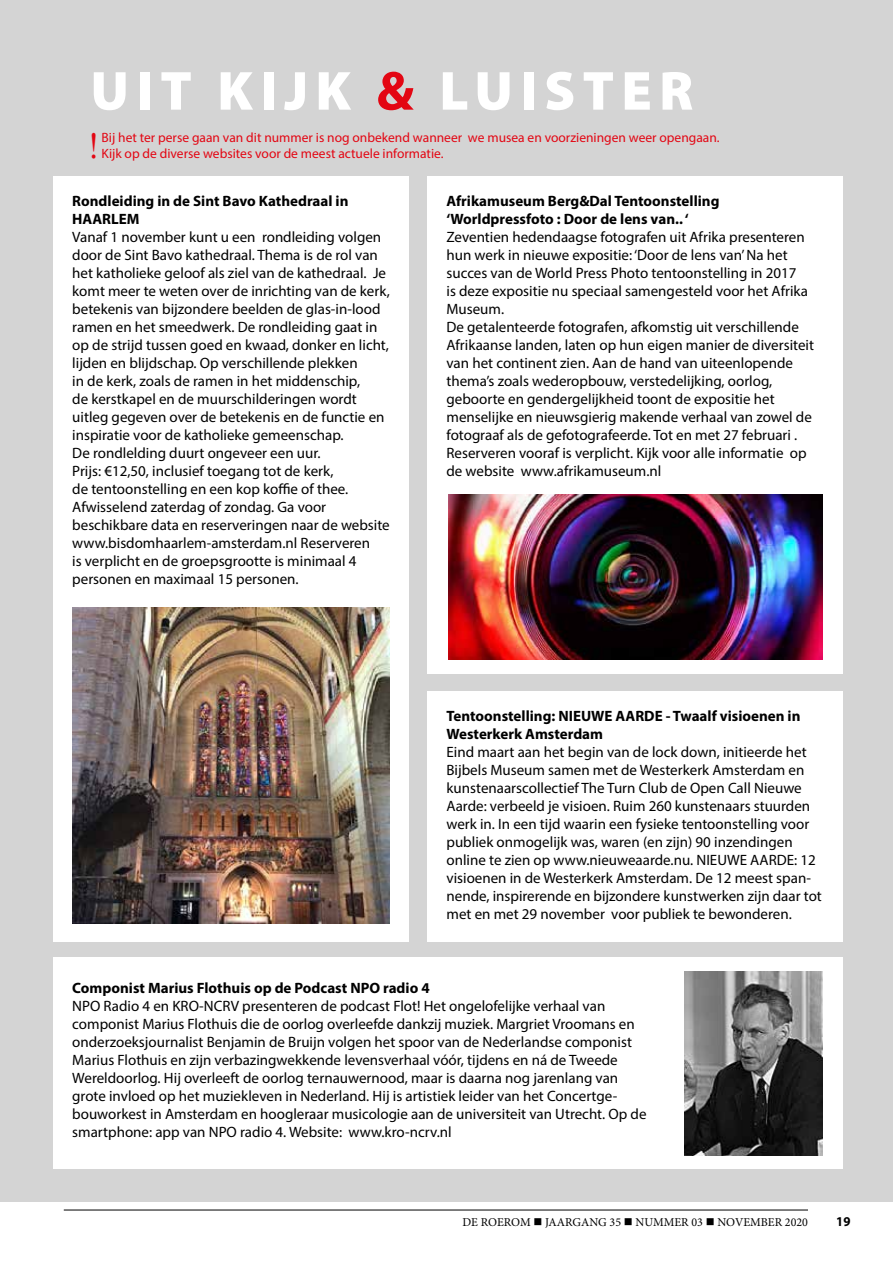
<style>
.page{position:relative;width:893px;height:1263px;background:#fff}
.page>*{position:absolute;margin:0;border:0;box-sizing:border-box;transform-origin:0 0}
.t1{font:55.5px "Myriad Variable Concept";letter-spacing:.13em;color:#fff}
.t2{font:15px/18px "Myriad Pro";color:#000}
.t3{font:700 15px/18px "Myriad Pro";color:#000}
.t4{font:13.5px/16.2px "Myriad Pro";color:#e30613}
.t5{font:700 13.5px "Myriad Pro";color:#000;scale:.95 1}
.t6{font:12px "Minion Pro";color:#000}
.s1{color:#e30613}
</style>
<div class="page">
<hr style="left:64px;top:1210px;width:744px;height:1px;background:#000">
<div style="left:0;top:0;width:893px;height:1201px;background:#d4d4d4"></div>
<div style="left:427px;top:691px;width:416px;height:251px;background:#fff"></div>
<div style="left:427px;top:176px;width:416px;height:498px;background:#fff"></div>
<div style="left:53px;top:958px;width:790px;height:211px;background:#fff"></div>
<div style="left:53px;top:176px;width:355px;height:766px;background:#fff"></div>
<img style="left:685px;top:971px;width:138px;height:185px">
<img style="left:73px;top:607px;width:317px;height:316px">
<img style="left:448px;top:494px;width:375px;height:166px">
<h1 class="t1" style="left:90px;top:59px;width:604px">UIT KIJK <span class="s1">&amp;</span> LUISTER</h1>
<p class="t4" style="left:102px;top:129px;width:620px">Bij het ter perse gaan van dit nummer is nog onbekend wanneer we musea en voorzieningen weer opengaan.<br>Kijk op de diverse websites voor de meest actuele informatie.</p>
<p class="t3" style="left:72px;top:192px;width:278px">Rondleiding in de Sint Bavo Kathedraal in<br>HAARLEM</p>
<p class="t2" style="left:72px;top:228px;width:319px">Vanaf 1 november kunt u een rondleiding volgen door de Sint Bavo kathedraal. Thema is de rol van het katholieke geloof als ziel van de kathedraal. Je komt meer te weten over de inrichting van de kerk, betekenis van bijzondere beelden de glas-in-lood ramen en het smeedwerk. De rondleiding gaat in op de strijd tussen goed en kwaad, donker en licht, lijden en blijdschap. Op verschillende plekken<br>in de kerk, zoals de ramen in het middenschip,<br>de kerstkapel en de muurschilderingen wordt uitleg gegeven over de betekenis en de functie en inspiratie voor de katholieke gemeenschap.<br>De rondlelding duurt ongeveer een uur.<br>Prijs: €12,50, inclusief toegang tot de kerk,<br>de tentoonstelling en een kop koffie of thee.<br>Afwisselend zaterdag of zondag. Ga voor beschikbare data en reserveringen naar de website www.bisdomhaarlem-amsterdam.nl Reserveren<br>is verplicht en de groepsgrootte is minimaal 4 personen en maximaal 15 personen.</p>
<p class="t3" style="left:446px;top:192px;width:274px">Afrikamuseum Berg&amp;Dal Tentoonstelling ‘Worldpressfoto : Door de lens van.. ‘</p>
<p class="t2" style="left:446px;top:228px;width:369px">Zeventien hedendaagse fotografen uit Afrika presenteren hun werk in nieuwe expositie: ‘Door de lens van’ Na het succes van de World Press Photo tentoonstelling in 2017<br>is deze expositie nu speciaal samengesteld voor het Afrika Museum.<br>De getalenteerde fotografen, afkomstig uit verschillende Afrikaanse landen, laten op hun eigen manier de diversiteit van het continent zien. Aan de hand van uiteenlopende thema’s zoals wederopbouw, verstedelijking, oorlog, geboorte en gendergelijkheid toont de expositie het menselijke en nieuwsgierig makende verhaal van zowel de fotograaf als de gefotografeerde. Tot en met 27 februari .<br>Reserveren vooraf is verplicht. Kijk voor alle informatie op de website www.afrikamuseum.nl</p>
<p class="t3" style="left:446px;top:707px;width:356px">Tentoonstelling: NIEUWE AARDE - Twaalf visioenen in<br>Westerkerk Amsterdam</p>
<p class="t2" style="left:446px;top:743px;width:377px">Eind maart aan het begin van de lock down, initieerde het Bijbels Museum samen met de Westerkerk Amsterdam en kunstenaarscollectief The Turn Club de Open Call Nieuwe Aarde: verbeeld je visioen. Ruim 260 kunstenaars stuurden werk in. In een tijd waarin een fysieke tentoonstelling voor publiek onmogelijk was, waren (en zijn) 90 inzendingen online te zien op www.nieuweaarde.nu. NIEUWE AARDE: 12 visioenen in de Westerkerk Amsterdam. De 12 meest span&shy;nende, inspirerende en bijzondere kunstwerken zijn daar tot met en met 29 november voor publiek te bewonderen.</p>
<p class="t3" style="left:72px;top:978px;width:359px">Componist Marius Flothuis op de Podcast NPO radio 4</p>
<p class="t2" style="left:72px;top:996px;width:576px">NPO Radio 4 en KRO-NCRV presenteren de podcast Flot! Het ongelofelijke verhaal van componist Marius Flothuis die de oorlog overleefde dankzij muziek. Margriet Vroomans en onderzoeksjournalist Benjamin de Bruijn volgen het spoor van de Nederlandse componist Marius Flothuis en zijn verbazingwekkende levensverhaal vóór, tijdens en ná de Tweede Wereldoorlog. Hij overleeft de oorlog ternauwernood, maar is daarna nog jarenlang van grote invloed op het muziekleven in Nederland. Hij is artistiek leider van het Concertge&shy;bouworkest in Amsterdam en hoogleraar musicologie aan de universiteit van Utrecht. Op de smartphone: app van NPO radio 4. Website: www.kro-ncrv.nl</p>
<p class="t6" style="left:463px;top:1214px;width:347px">DE ROEROM ■ JAARGANG 35 ■ NUMMER 03 ■ NOVEMBER 2020</p>
<p class="t5" style="left:836px;top:1212px;width:16px">19</p>
</div>
